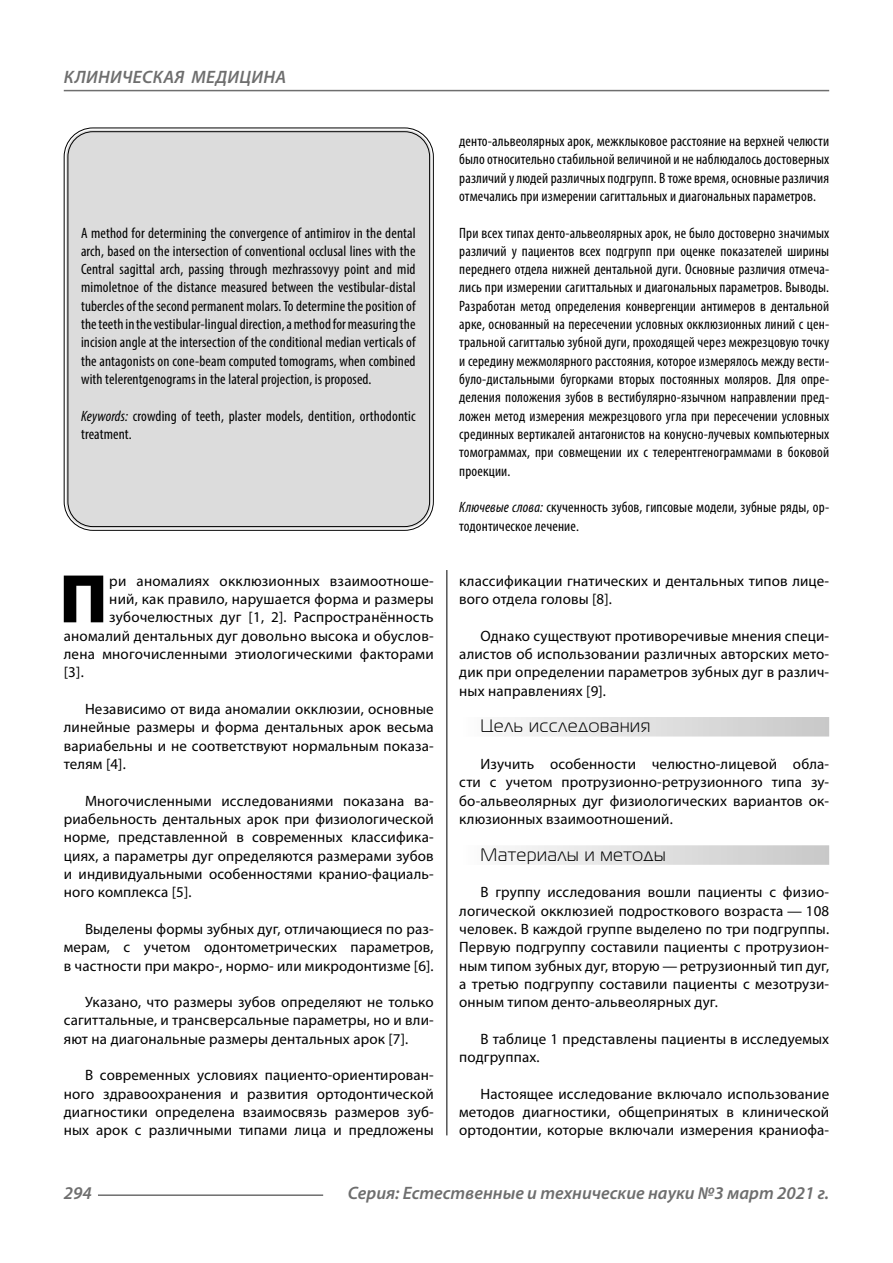
<style>
.page{position:relative;width:893px;height:1263px;background:#fff}
.page>*{position:absolute;margin:0;border:0;box-sizing:border-box;transform-origin:0 0}
.Bukvica{font:900 69.3px "Myriad Pro";color:#000}
.t1{font:italic 600 18px "Myriad Pro";color:#6e6e6e}
.Subheader{font:18px "Magistral C";letter-spacing:.05em;color:#000}
.Normal{font:15px/18.3px "Myriad Pro";letter-spacing:.01em;color:#000;text-align:justify}
.Annotation-rus{font:condensed 15px/18.3px "Myriad Pro";letter-spacing:.01em;color:#000;text-align:justify}
.Annotation-eng{font:condensed 15px/18.3px "Myriad Pro";letter-spacing:.01em;color:#000;text-align:justify}
.Bukvica-2{font:15px "Myriad Pro";letter-spacing:.015em;color:#000}
.s1{font-style:italic}
</style>
<div class="page">
<hr style="left:446px;top:567px;width:1px;height:568px;background:#000">
<div style="left:459px;top:717px;width:370px;height:19px;background:linear-gradient(to right,#fcfcfc,#c8c8c8)"></div>
<div style="left:459px;top:845px;width:370px;height:20px;background:linear-gradient(to right,#fcfcfc,#c8c8c8)"></div>
<div style="left:66px;top:130px;width:365px;height:398px;background:#dcdcdc;border-radius:27px"></div>
<hr style="left:98px;top:1194px;width:225px;height:2px;background:#6e6e6e">
<hr style="left:64px;top:90px;width:765px;height:1px;background:#6e6e6e">
<p class="t1" style="left:64px;top:66px;width:23px">Клиническая</p>
<p class="t1" style="left:191px;top:66px;width:13px">меди</p>
<p class="t1" style="left:240px;top:66px;width:25px">цина</p>
<p class="Annotation-eng" style="left:81px;top:223px;width:336px">A method for determining the convergence of antimirov in the dental arch, based on the intersection of conventional occlusal lines with the Central sagittal arch, passing through mezhrassovyy point and mid mimoletnoe of the distance measured between the vestibular-distal tubercles of the second permanent molars. To determine the position of the teeth in the vestibular-lingual direction, a method for measuring the incision angle at the intersection of the conditional median verticals of the antagonists on cone-beam computed tomograms, when combined with telerentgenograms in the lateral projection, is proposed.</p>
<p class="Annotation-eng" style="left:81px;top:406px;width:336px"><span class="s1">Keywords:</span> crowding of teeth, plaster models, dentition, orthodontic treatment.</p>
<p class="Bukvica" style="left:59px;top:553px;width:50px">П</p>
<p class="Bukvica-2" style="left:109px;top:571px;width:326px">ри аномалиях окклюзионных взаимоотноше-</p>
<p class="Bukvica-2" style="left:109px;top:590px;width:326px">ний, как правило, нарушается форма и размеры</p>
<p class="Bukvica-2" style="left:109px;top:608px;width:326px">зубочелюстных дуг [1, 2]. Распространённость</p>
<p class="Bukvica-2" style="left:64px;top:626px;width:371px">аномалий дентальных дуг довольно высока и обуслов-</p>
<p class="Bukvica-2" style="left:64px;top:645px;width:371px">лена многочисленными этиологическими факторами</p>
<p class="Bukvica-2" style="left:64px;top:663px;width:21px">[3].</p>
<p class="Normal" style="left:64px;top:699px;width:371px;text-indent:21px">Независимо от вида аномалии окклюзии, основные линейные размеры и форма дентальных арок весьма вариабельны и не соответствуют нормальным показа&shy;телям [4].</p>
<p class="Normal" style="left:64px;top:791px;width:371px;text-indent:21px">Многочисленными исследованиями показана ва&shy;риабельность дентальных арок при физиологической норме, представленной в современных классифика&shy;циях, а параметры дуг определяются размерами зубов и индивидуальными особенностями кранио-фациаль&shy;ного комплекса [5].</p>
<p class="Normal" style="left:64px;top:919px;width:371px;text-indent:21px">Выделены формы зубных дуг, отличающиеся по раз&shy;мерам, с учетом одонтометрических параметров, в частности при макро-, нормо- или микродонтизме [6].</p>
<p class="Normal" style="left:64px;top:993px;width:371px;text-indent:21px">Указано, что размеры зубов определяют не только сагиттальные, и трансверсальные параметры, но и вли&shy;яют на диагональные размеры дентальных арок [7].</p>
<p class="Normal" style="left:64px;top:1066px;width:371px;text-indent:21px">В современных условиях пациенто-ориентирован&shy;ного здравоохранения и развития ортодонтической диагностики определена взаимосвязь размеров зуб&shy;ных арок с различными типами лица и предложены</p>
<p class="Annotation-rus" style="left:459px;top:132px;width:371px">денто-альвеолярных арок, межклыковое расстояние на верхней челюсти было относительно стабильной величиной и не наблюдалось достоверных различий у людей различных подгрупп. В тоже время, основные различия отмечались при измерении сагиттальных и диагональных параметров.</p>
<p class="Annotation-rus" style="left:459px;top:223px;width:371px">При всех типах денто-альвеолярных арок, не было достоверно значимых различий у пациентов всех подгрупп при оценке показателей ширины переднего отдела нижней дентальной дуги. Основные различия отмеча&shy;лись при измерении сагиттальных и диагональных параметров. Выводы.<br>Разработан метод определения конвергенции антимеров в дентальной арке, основанный на пересечении условных окклюзионных линий с цен&shy;тральной сагитталью зубной дуги, проходящей через межрезцовую точку и середину межмолярного расстояния, которое измерялось между вести&shy;було-дистальными бугорками вторых постоянных моляров. Для опре&shy;деления положения зубов в вестибулярно-язычном направлении пред&shy;ложен метод измерения межрезцового угла при пересечении условных срединных вертикалей антагонистов на конусно-лучевых компьютерных томограммах, при совмещении их с телерентгенограммами в боковой проекции.</p>
<p class="Annotation-rus" style="left:459px;top:498px;width:371px"><span class="s1">Ключевые слова:</span> скученность зубов, гипсовые модели, зубные ряды, ор&shy;тодонтическое лечение.</p>
<p class="Normal" style="left:459px;top:571px;width:371px">классификации гнатических и дентальных типов лице&shy;вого отдела головы [8].</p>
<p class="Normal" style="left:459px;top:626px;width:371px;text-indent:21px">Однако существуют противоречивые мнения специ&shy;алистов об использовании различных авторских мето&shy;дик при определении параметров зубных дуг в различ&shy;ных направлениях [9].</p>
<p class="Subheader" style="left:480px;top:716px;width:171px">Цель исследования</p>
<p class="Normal" style="left:459px;top:754px;width:371px;text-indent:21px">Изучить особенности челюстно-лицевой обла&shy;сти с учетом протрузионно-ретрузионного типа зу&shy;бо-альвеолярных дуг физиологических вариантов ок&shy;клюзионных взаимоотношений.</p>
<p class="Subheader" style="left:480px;top:845px;width:187px">Материалы и методы</p>
<p class="Normal" style="left:459px;top:883px;width:371px;text-indent:21px">В группу исследования вошли пациенты с физио&shy;логической окклюзией подросткового возраста — 108 человек. В каждой группе выделено по три подгруппы.<br>Первую подгруппу составили пациенты с протрузион&shy;ным типом зубных дуг, вторую— ретрузионный тип дуг, а третью подгруппу составили пациенты с мезотрузи&shy;онным типом денто-альвеолярных дуг.</p>
<p class="Normal" style="left:459px;top:1029px;width:371px;text-indent:21px">В таблице 1 представлены пациенты в исследуемых подгруппах.</p>
<p class="Normal" style="left:459px;top:1084px;width:371px;text-indent:21px">Настоящее исследование включало использование методов диагностики, общепринятых в клинической ортодонтии, которые включали измерения краниофа-</p>
<p class="t1" style="left:64px;top:1182px;width:30px">294</p>
<p class="t1" style="left:348px;top:1182px;width:483px">Серия: Естественные и технические науки №3 март 2021 г.</p>
</div>
